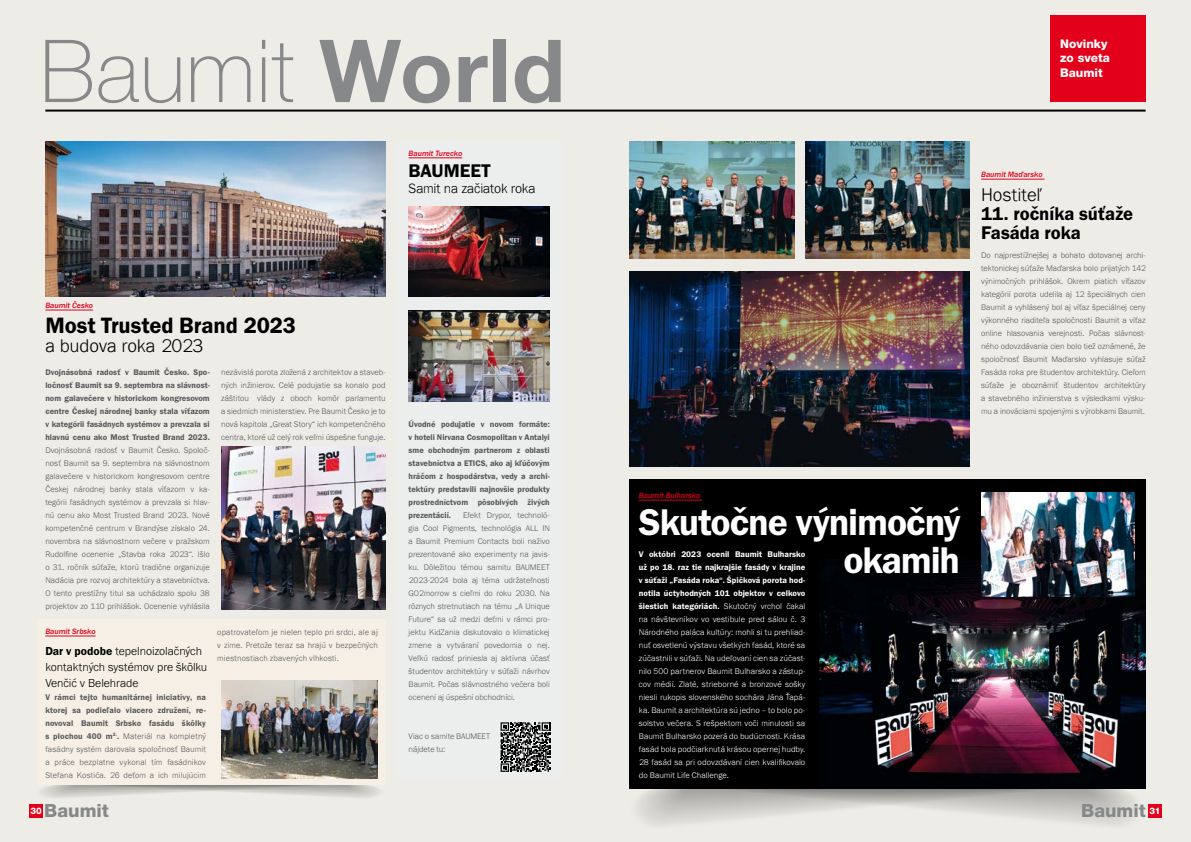
<style>
.page{position:relative;width:1191px;height:842px;background:#eeece6}
.page>*{position:absolute;margin:0;border:0;box-sizing:border-box;transform-origin:0 0}
.t1{font:100 87.1px "Helvetica Neue LTW1 G";letter-spacing:.01em;color:#87888a}
.t2{font:38.4px/38px "BM Franklin Gothic URW Dem";letter-spacing:-.03em;color:#fff;text-align:right}
.t3{font:23px "BM Franklin Gothic URW Dem";letter-spacing:-.005em;color:#000}
.t4{font:19px/19px "BM Franklin Gothic URW Dem";color:#000}
.t5{font:300 19px "BM Franklin Gothic URW";letter-spacing:-.005em;color:#000}
.t6{font:800 18.2px "Helvetica Neue LTW1 G";color:#87888a}
.t7{font:300 14px "BM Franklin Gothic URW";letter-spacing:-.015em;color:#000}
.t8{font:300 12px/16px "BM Franklin Gothic URW";letter-spacing:-.005em;color:#000}
.t9{font:800 12px/14.4px "Helvetica Neue LTW1 G";color:#fff}
.t10{font:300 8.5px/13px "BM Franklin Gothic URW";color:#58585a;text-align:justify}
.t11{font:8.5px/13px "BM Franklin Gothic URW Dem";letter-spacing:.005em;color:#58585a;text-align:justify}
.t12{font:300 8.5px/13px "BM Franklin Gothic URW";color:#fff;text-align:justify}
.t13{font:8.5px/13px "BM Franklin Gothic URW Dem";color:#fff;text-align:justify}
.t14{font:italic 500 8px "Franklin Gothic Itc TCE";color:#e2001a}
.s1{font-weight:700}
.s2{font-family:"BM Franklin Gothic URW Dem";font-weight:400}
.s3{font-family:"BM Franklin Gothic URW";font-weight:300}
</style>
<div class="page">
<svg style="left:41px;top:785px;width:338px;height:13px"></svg>
<div style="left:38px;top:619px;width:348px;height:166px;background:#f5efe5"></div>
<svg style="left:637px;top:789px;width:500px;height:36px"></svg>
<div style="left:629px;top:479px;width:516px;height:310px;background:#000"></div>
<img style="left:819px;top:559px;width:326px;height:217px">
<div style="left:397px;top:141px;width:164px;height:637px;background:#eceded"></div>
<div style="left:1148px;top:804px;width:13px;height:13px;background:#e2001a"></div>
<div style="left:30px;top:804px;width:13px;height:13px;background:#e2001a"></div>
<hr style="left:45px;top:310px;width:48px;height:1px;background:#e2001a">
<img style="left:45px;top:141px;width:341px;height:156px">
<hr style="left:45px;top:636px;width:51px;height:1px;background:#e2001a">
<hr style="left:408px;top:158px;width:54px;height:1px;background:#e2001a">
<img style="left:408px;top:206px;width:142px;height:91px">
<hr style="left:981px;top:179px;width:63px;height:1px;background:#e2001a">
<img style="left:629px;top:141px;width:165px;height:117px">
<img style="left:408px;top:310px;width:142px;height:91px">
<img style="left:629px;top:271px;width:340px;height:195px">
<hr style="left:639px;top:500px;width:63px;height:1px;background:#e2001a">
<img style="left:981px;top:492px;width:153px;height:104px">
<img style="left:805px;top:141px;width:164px;height:117px">
<img style="left:221px;top:446px;width:165px;height:163px">
<img style="left:221px;top:680px;width:157px;height:98px">
<hr style="left:45px;top:110px;width:1100px;height:2px;background:#000">
<div style="left:1050px;top:16px;width:95px;height:86px;background:#e2001a"></div>
<svg style="left:500px;top:722px;width:50px;height:50px"></svg>
<h1 class="t1" style="left:40px;top:19px;width:527px">Baumit <span class="s1">World</span></h1>
<h3 class="t9" style="left:1060px;top:37px;width:51px">Novinky zo sveta<br>Baumit</h3>
<p class="t14" style="left:408px;top:149px;width:55px">Baumit Turecko</p>
<h3 class="t4" style="left:408px;top:162px;width:84px">BAUMEET</h3>
<h3 class="t7" style="left:408px;top:180px;width:128px">Samit na začiatok roka</h3>
<p class="t14" style="left:45px;top:301px;width:49px">Baumit Česko</p>
<h3 class="t3" style="left:45px;top:311px;width:252px">Most Trusted Brand 2023</h3>
<h3 class="t5" style="left:45px;top:334px;width:159px">a budova roka 2023</h3>
<p class="t11" style="left:45px;top:366px;width:166px">Dvojnásobná radosť v Baumit Česko. Spo&shy;ločnosť Baumit sa 9. septembra na slávnost&shy;nom galavečere v historickom kongresovom centre Českej národnej banky stala víťazom v kategórii fasádnych systémov a prevzala si hlavnú cenu ako Most Trusted Brand 2023.</p>
<p class="t10" style="left:45px;top:444px;width:166px">Dvojnásobná radosť v Baumit Česko. Spoloč&shy;nosť Baumit sa 9. septembra na slávnostnom galavečere v historickom kongresovom centre Českej národnej banky stala víťazom v ka&shy;tegórii fasádnych systémov a prevzala si hlav&shy;nú cenu ako Most Trusted Brand 2023. Nové kompetenčné centrum v Brandýse získalo 24. novembra na slávnostnom večere v pražskom Rudolfine ocenenie „Stavba roka 2023“. Išlo o 31. ročník súťaže, ktorú tradične organizuje Nadácia pre rozvoj architektúry a stavebníctva.<br>O tento prestížny titul sa uchádzalo spolu 38 projektov zo 110 prihlášok. Ocenenie vyhlásila</p>
<p class="t10" style="left:221px;top:366px;width:166px">nezávislá porota zložená z architektov a staveb&shy;ných inžinierov. Celé podujatie sa konalo pod záštitou vlády z oboch komôr parlamentu a siedmich ministerstiev. Pre Baumit Česko je to nová kapitola „Great Story“ ich kompetenčného centra, ktoré už celý rok veľmi úspešne funguje.</p>
<p class="t14" style="left:45px;top:627px;width:52px">Baumit Srbsko</p>
<h3 class="t8" style="left:45px;top:643px;width:163px"><span class="s2">Dar v podobe</span> tepelnoizolačných kontaktných systémov pre škôlku<br>Venčić v Belehrade</h3>
<p class="t11" style="left:45px;top:691px;width:162px">V rámci tejto humanitárnej iniciatívy, na ktorej sa podieľalo viacero združení, re&shy;novoval Baumit Srbsko fasádu škôlky</p>
<p class="t10" style="left:45px;top:730px;width:162px"><span class="s2">s plochou 400 m</span><sup>2.</sup><span class="s2">.</span> Materiál na kompletný fasádny systém darovala spoločnosť Baumit a práce bezplatne vykonal tím fasádnikov Stefana Kostića. 26 deťom a ich milujúcim</p>
<h3 class="t6" style="left:31px;top:800px;width:80px"><sup>30</sup> Baumit</h3>
<p class="t10" style="left:217px;top:626px;width:162px">opatrovateľom je nielen teplo pri srdci, ale aj v zime. Pretože teraz sa hrajú v bezpečných miestnostiach zbavených vlhkosti.</p>
<p class="t11" style="left:408px;top:418px;width:143px">Úvodné podujatie v novom formáte: v hoteli Nirvana Cosmopolitan v Antalyi sme obchodným partnerom z oblasti stavebníctva a ETICS, ako aj kľúčovým hráčom z hospodárstva, vedy a archi&shy;tektúry predstavili najnovšie produkty prostredníctvom pôsobivých živých prezentácií.</p>
<p class="t10" style="left:408px;top:509px;width:143px;text-indent:54px">Efekt Drypor, technoló&shy;gia Cool Pigments, technológia ALL IN a Baumit Premium Contacts boli naživo prezentované ako experimenty na javis&shy;ku. Dôležitou témou samitu BAUMEET 2023-2024 bola aj téma udržateľnosti GO2morrow s cieľmi do roku 2030. Na rôznych stretnutiach na tému „A Unique Future“ sa už medzi deťmi v rámci pro&shy;jektu KidZania diskutovalo o klimatickej zmene a vytváraní povedomia o nej.<br>Veľkú radosť priniesla aj aktívna účasť študentov architektúry v súťaži návrhov Baumit. Počas slávnostného večera boli ocenení aj úspešní obchodníci.</p>
<p class="t10" style="left:408px;top:730px;width:83px">Viac o samite BAUMEET nájdete tu:</p>
<p class="t14" style="left:981px;top:170px;width:63px">Baumit Maďarsko</p>
<h3 class="t5" style="left:981px;top:183px;width:62px">Hostiteľ</h3>
<h3 class="t4" style="left:981px;top:205px;width:153px">11. ročníka súťaže<br>Fasáda roka</h3>
<p class="t10" style="left:981px;top:249px;width:166px">Do najprestížnejšej a bohato dotovanej archi&shy;tektonickej súťaže Maďarska bolo prijatých 142 výnimočných prihlášok. Okrem piatich víťazov kategórií porota udelila aj 12 špeciálnych cien Baumit a vyhlásený bol aj víťaz špeciálnej ceny výkonného riaditeľa spoločnosti Baumit a víťaz online hlasovania verejnosti. Počas slávnost&shy;ného odovzdávania cien bolo tiež oznámené, že spoločnosť Baumit Maďarsko vyhlasuje súťaž Fasáda roka pre študentov architektúry. Cieľom súťaže je oboznámiť študentov architektúry a stavebného inžinierstva s výsledkami výsku&shy;mu a inováciami spojenými s výrobkami Baumit.</p>
<p class="t14" style="left:639px;top:491px;width:63px">Baumit Bulharsko</p>
<h2 class="t2" style="left:639px;top:504px;width:323px">Skutočne výnimočný okamih</h2>
<p class="t13" style="left:639px;top:548px;width:168px">V októbri 2023 ocenil Baumit Bulharsko už po 18. raz tie najkrajšie fasády v krajine v súťaži „Fasáda roka“. Špičková porota hod&shy;notila úctyhodných 101 objektov v celkovo šiestich kategóriách. <span class="s3">Skutočný vrchol čakal</span></p>
<p class="t12" style="left:639px;top:613px;width:168px">na návštevníkov vo vestibule pred sálou č. 3<br>Národného paláca kultúry: mohli si tu prehliad&shy;nuť osvetlenú výstavu všetkých fasád, ktoré sa zúčastnili v súťaži. Na udeľovaní cien sa zúčast&shy;nilo 500 partnerov Baumit Bulharsko a zástup&shy;cov médií. Zlaté, strieborné a bronzové sošky niesli rukopis slovenského sochára Jána Ťapá&shy;ka. Baumit a architektúra sú jedno – to bolo po&shy;solstvo večera. S rešpektom voči minulosti sa Baumit Bulharsko pozerá do budúcnosti. Krása fasád bola podčiarknutá krásou opernej hudby.<br>28 fasád sa pri odovzdávaní cien kvalifikovalo do Baumit Life Challenge.</p>
<h3 class="t6" style="left:1081px;top:800px;width:81px">Baumit <sup>31</sup></h3>
</div>
